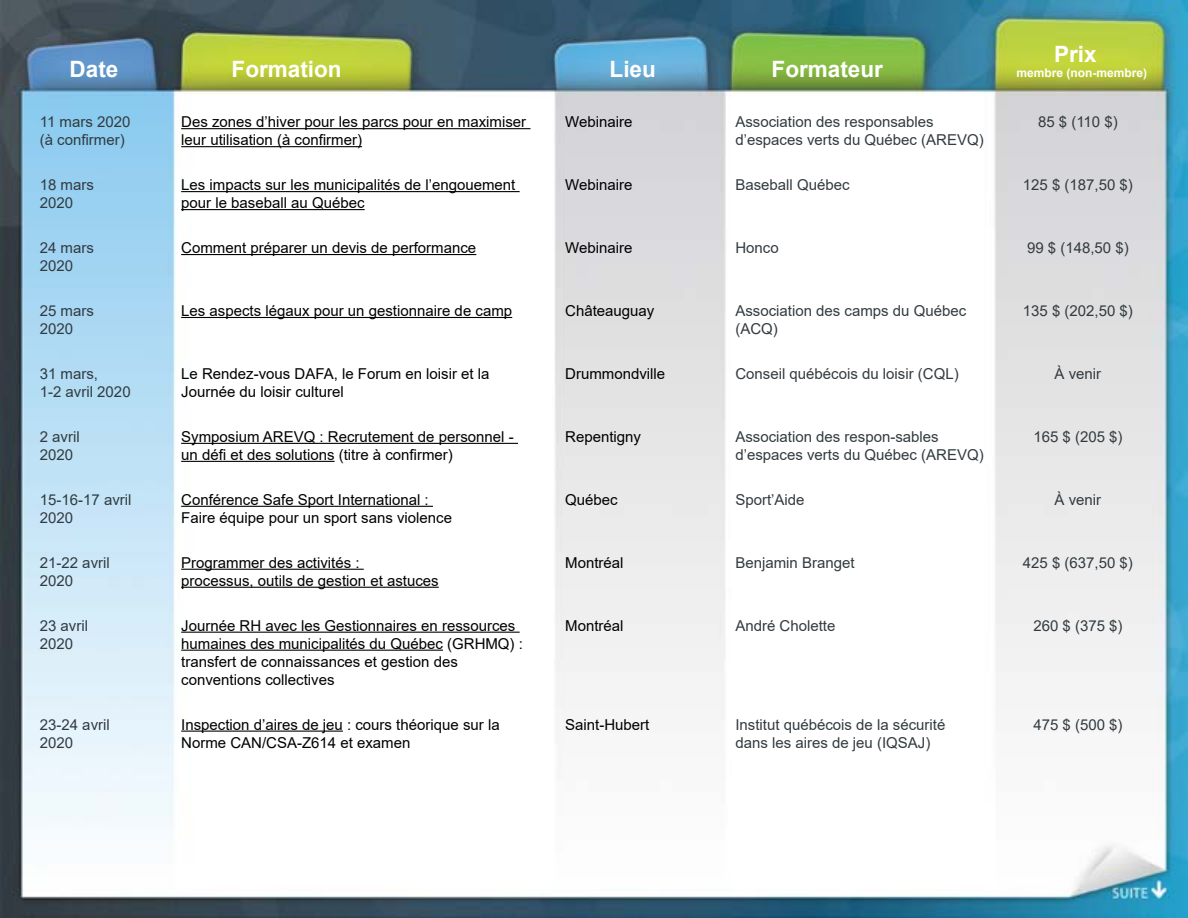
<style>
.page{position:relative;width:1188px;height:918px;background:#fff}
.page>*{position:absolute;margin:0;border:0;box-sizing:border-box;transform-origin:0 0}
.t1{font:700 22.5px "Arial";color:#fff}
.t2{font:15px/18px "Arial";color:#000}
.t3{font:15px/18px "Arial";color:#323b40}
.t4{font:700 12px "Arial";color:#fff}
</style>
<div class="page">
<img style="left:0;top:0;width:1188px;height:918px">
<hr style="left:181px;top:128px;width:349px;height:1px;background:#000">
<hr style="left:181px;top:146px;width:181px;height:1px;background:#000">
<hr style="left:181px;top:191px;width:339px;height:1px;background:#000">
<hr style="left:181px;top:209px;width:184px;height:1px;background:#000">
<hr style="left:181px;top:254px;width:295px;height:1px;background:#000">
<hr style="left:181px;top:317px;width:331px;height:1px;background:#000">
<hr style="left:181px;top:443px;width:337px;height:1px;background:#000">
<hr style="left:181px;top:461px;width:154px;height:1px;background:#000">
<hr style="left:181px;top:506px;width:252px;height:1px;background:#000">
<hr style="left:181px;top:569px;width:183px;height:1px;background:#000">
<hr style="left:181px;top:587px;width:258px;height:1px;background:#000">
<hr style="left:181px;top:632px;width:339px;height:1px;background:#000">
<hr style="left:181px;top:650px;width:262px;height:1px;background:#000">
<hr style="left:181px;top:731px;width:162px;height:1px;background:#000">
<h1 class="t1" style="left:70px;top:53px;width:50px">Date</h1>
<h1 class="t1" style="left:232px;top:53px;width:112px">Formation</h1>
<h1 class="t1" style="left:610px;top:53px;width:48px">Lieu</h1>
<h1 class="t1" style="left:772px;top:53px;width:113px">Formateur</h1>
<h1 class="t1" style="left:1054px;top:39px;width:44px">Prix</h1>
<p class="t4" style="left:1016px;top:65px;width:132px">membre (non-membre)</p>
<p class="t3" style="left:40px;top:113px;width:92px">11 mars 2020 (à confirmer)</p>
<p class="t2" style="left:181px;top:113px;width:347px">Des zones d’hiver pour les parcs pour en maximiser leur utilisation (à confirmer)</p>
<p class="t2" style="left:565px;top:113px;width:69px">Webinaire</p>
<p class="t3" style="left:735px;top:113px;width:250px">Association des responsables d’espaces verts du Québec (AREVQ)</p>
<p class="t3" style="left:1038px;top:113px;width:81px">85 $ (110 $)</p>
<p class="t3" style="left:40px;top:176px;width:56px">18 mars<br>2020</p>
<p class="t2" style="left:181px;top:176px;width:336px">Les impacts sur les municipalités de l’engouement pour le baseball au Québec</p>
<p class="t2" style="left:565px;top:176px;width:69px">Webinaire</p>
<p class="t3" style="left:735px;top:176px;width:116px">Baseball Québec</p>
<p class="t3" style="left:1023px;top:176px;width:112px">125 $ (187,50 $)</p>
<p class="t3" style="left:40px;top:239px;width:56px">24 mars<br>2020</p>
<p class="t2" style="left:181px;top:239px;width:297px">Comment préparer un devis de performance</p>
<p class="t2" style="left:565px;top:239px;width:69px">Webinaire</p>
<p class="t3" style="left:735px;top:239px;width:45px">Honco</p>
<p class="t3" style="left:1027px;top:239px;width:103px">99 $ (148,50 $)</p>
<p class="t3" style="left:40px;top:302px;width:56px">25 mars<br>2020</p>
<p class="t2" style="left:181px;top:302px;width:333px">Les aspects légaux pour un gestionnaire de camp</p>
<p class="t2" style="left:565px;top:302px;width:91px">Châteauguay</p>
<p class="t3" style="left:735px;top:302px;width:232px">Association des camps du Québec (ACQ)</p>
<p class="t3" style="left:1023px;top:302px;width:112px">135 $ (202,50 $)</p>
<p class="t3" style="left:40px;top:364px;width:92px">31 mars,<br>1-2 avril 2020</p>
<p class="t2" style="left:181px;top:364px;width:310px">Le Rendez-vous DAFA, le Forum en loisir et la<br>Journée du loisir culturel</p>
<p class="t2" style="left:565px;top:364px;width:102px">Drummondville</p>
<p class="t3" style="left:735px;top:364px;width:225px">Conseil québécois du loisir (CQL)</p>
<p class="t3" style="left:1055px;top:364px;width:48px">À venir</p>
<p class="t3" style="left:40px;top:427px;width:42px">2 avril<br>2020</p>
<p class="t2" style="left:181px;top:427px;width:334px">Symposium AREVQ : Recrutement de personnel - un défi et des solutions (titre à confirmer)</p>
<p class="t2" style="left:565px;top:427px;width:77px">Repentigny</p>
<p class="t3" style="left:735px;top:427px;width:250px">Association des respon-sables d’espaces verts du Québec (AREVQ)</p>
<p class="t3" style="left:1033px;top:427px;width:91px">165 $ (205 $)</p>
<p class="t3" style="left:40px;top:490px;width:93px">15-16-17 avril<br>2020</p>
<p class="t2" style="left:181px;top:490px;width:272px">Conférence Safe Sport International :<br>Faire équipe pour un sport sans violence</p>
<p class="t2" style="left:565px;top:490px;width:54px">Québec</p>
<p class="t3" style="left:735px;top:490px;width:71px">Sport’Aide</p>
<p class="t3" style="left:1055px;top:490px;width:48px">À venir</p>
<p class="t3" style="left:40px;top:553px;width:72px">21-22 avril<br>2020</p>
<p class="t2" style="left:181px;top:553px;width:259px">Programmer des activités :<br>processus, outils de gestion et astuces</p>
<p class="t2" style="left:565px;top:553px;width:60px">Montréal</p>
<p class="t3" style="left:735px;top:553px;width:121px">Benjamin Branget</p>
<p class="t3" style="left:1023px;top:553px;width:112px">425 $ (637,50 $)</p>
<p class="t3" style="left:40px;top:616px;width:50px">23 avril<br>2020</p>
<p class="t2" style="left:181px;top:616px;width:343px">Journée RH avec les Gestionnaires en ressources humaines des municipalités du Québec (GRHMQ) : transfert de connaissances et gestion des conventions collectives</p>
<p class="t2" style="left:565px;top:616px;width:60px">Montréal</p>
<p class="t3" style="left:735px;top:616px;width:102px">André Cholette</p>
<p class="t3" style="left:1033px;top:616px;width:91px">260 $ (375 $)</p>
<p class="t3" style="left:40px;top:715px;width:72px">23-24 avril<br>2020</p>
<p class="t2" style="left:181px;top:715px;width:320px">Inspection d’aires de jeu : cours théorique sur la<br>Norme CAN/CSA-Z614 et examen</p>
<p class="t2" style="left:565px;top:715px;width:86px">Saint-Hubert</p>
<p class="t3" style="left:735px;top:715px;width:212px">Institut québécois de la sécurité dans les aires de jeu (IQSAJ)</p>
<p class="t3" style="left:1033px;top:715px;width:91px">475 $ (500 $)</p>
</div>
